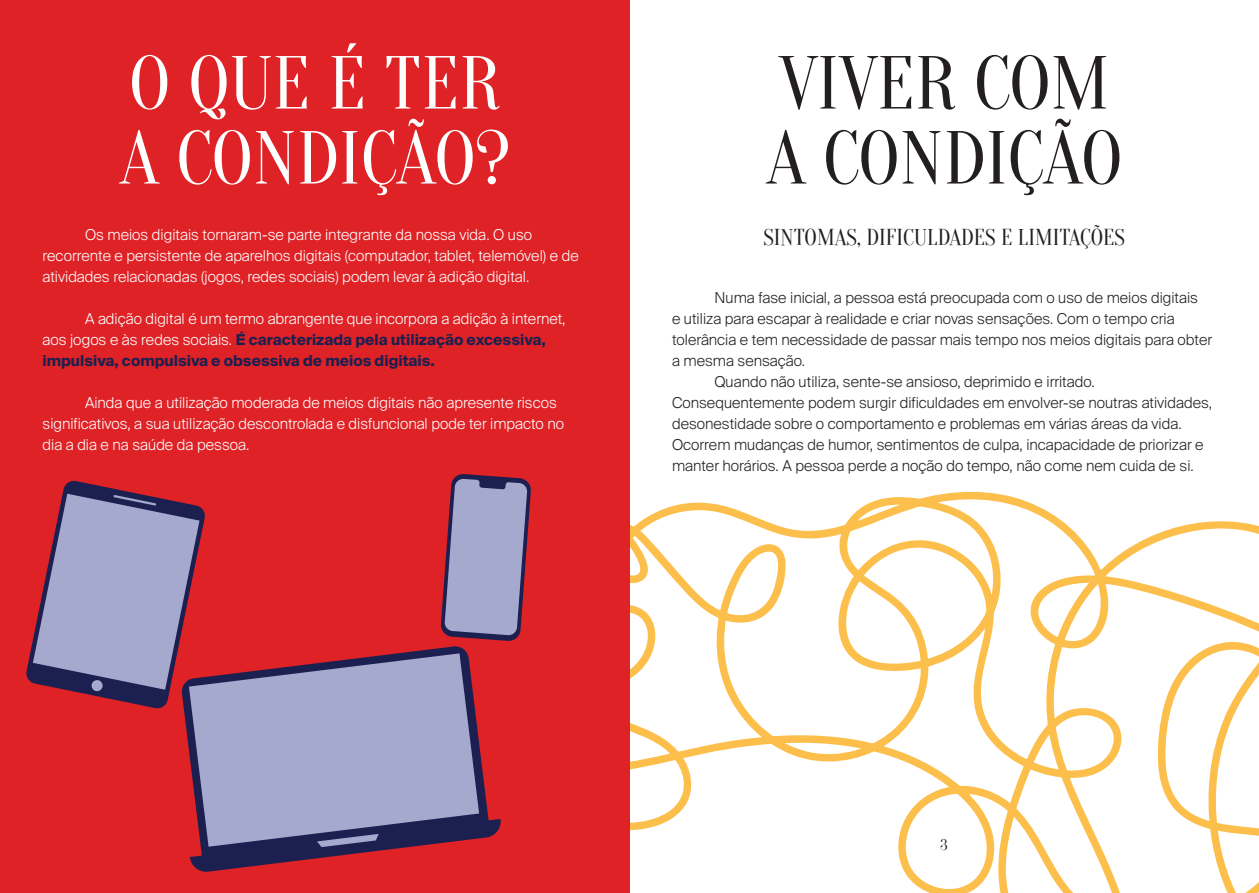
<style>
.page{position:relative;width:1259px;height:893px;background:#fff}
.page>*{position:absolute;margin:0;border:0;box-sizing:border-box;transform-origin:0 0}
.t1{font:75px/75px "Oranienbaum";color:#fff}
.t2{font:75px "Oranienbaum";color:#231f20}
.t3{font:22.5px "Oranienbaum";color:#231f20}
.t4{font:300 15px/21px "Suisse Intl";color:#fff}
.t5{font:300 15px/21px "Suisse Intl";color:#231f20}
.t6{font:15px "Oranienbaum";color:#231f20}
.s1{font-weight:700;color:#1b2050}
</style>
<div class="page">
<svg style="left:629px;top:487px;width:630px;height:406px"></svg>
<div style="left:0;top:0;width:629px;height:893px;background:#de2226"></div>
<svg style="left:440px;top:474px;width:91px;height:167px;background:#9a81a3"></svg>
<svg style="left:26px;top:480px;width:179px;height:229px"></svg>
<svg style="left:181px;top:645px;width:308px;height:213px"></svg>
<svg style="left:189px;top:653px;width:290px;height:194px;background:#9e94b7"></svg>
<svg style="left:190px;top:819px;width:311px;height:53px"></svg>
<p class="t1" style="left:119px;top:47px;width:392px">O QUE É TER<br>A CONDIÇÃO?</p>
<p class="t2" style="left:779px;top:41px;width:332px">VIVER COM</p>
<p class="t2" style="left:766px;top:116px;width:358px">A CONDIÇÃO</p>
<p class="t4" style="left:43px;top:224px;width:538px;text-indent:43px">Os meios digitais tornaram-se parte integrante da nossa vida. O uso recorrente e persistente de aparelhos digitais (computador, tablet, telemóvel) e de atividades relacionadas (jogos, redes sociais) podem levar à adição digital.</p>
<p class="t4" style="left:43px;top:308px;width:524px;text-indent:43px">A adição digital é um termo abrangente que incorpora a adição à internet, aos jogos e às redes sociais. <span class="s1">É caracterizada pela utilização excessiva, impulsiva, compulsiva e obsessiva de meios digitais.</span></p>
<p class="t4" style="left:43px;top:392px;width:523px;text-indent:43px">Ainda que a utilização moderada de meios digitais não apresente riscos significativos, a sua utilização descontrolada e disfuncional pode ter impacto no dia a dia e na saúde da pessoa.</p>
<p class="t3" style="left:763px;top:225px;width:363px">SINTOMAS, DIFICULDADES E LIMITAÇÕES</p>
<p class="t5" style="left:672px;top:287px;width:541px;text-indent:43px">Numa fase inicial, a pessoa está preocupada com o uso de meios digitais<br>e utiliza para escapar à realidade e criar novas sensações. Com o tempo cria tolerância e tem necessidade de passar mais tempo nos meios digitais para obter a mesma sensação.</p>
<p class="t5" style="left:672px;top:371px;width:541px;text-indent:43px">Quando não utiliza, sente-se ansioso, deprimido e irritado.<br>Consequentemente podem surgir dificuldades em envolver-se noutras atividades, desonestidade sobre o comportamento e problemas em várias áreas da vida.<br>Ocorrem mudanças de humor, sentimentos de culpa, incapacidade de priorizar e manter horários. A pessoa perde a noção do tempo, não come nem cuida de si.</p>
<p class="t6" style="left:940px;top:837px;width:9px">3</p>
</div>
